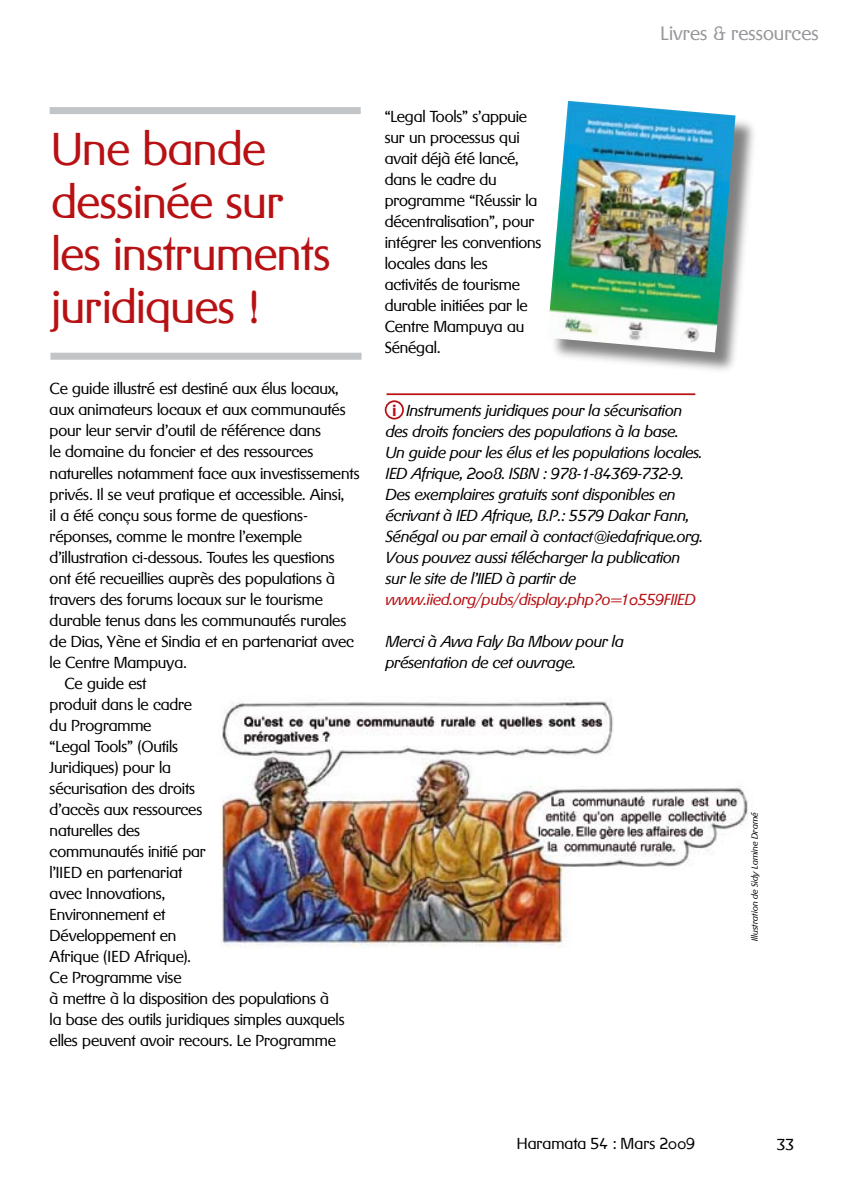
<style>
.page{position:relative;width:844px;height:1191px;background:#fff}
.page>*{position:absolute;margin:0;border:0;box-sizing:border-box;transform-origin:0 0}
.t1{font:300 45.5px/52.5px "Gerstner BQ";letter-spacing:-.01em;color:#b81114}
.t2{font:300 19.25px "Gerstner BQ";letter-spacing:.005em;color:#97979b}
.t3{font:300 15.75px/21px "Gerstner BQ";letter-spacing:-.01em;color:#000}
.t4{font:italic 300 15.75px/21px "Gerstner BQ";letter-spacing:-.01em;color:#000}
.t5{font:italic 300 15.75px "Gerstner BQ";letter-spacing:-.01em;color:#b81114}
.t6{font:500 15.75px "Gerstner BQ";color:#b81114}
.t7{font:italic 300 8.75px "Gerstner BQ";letter-spacing:.02em;color:#000}
</style>
<div class="page">
<div style="left:50px;top:107px;width:310px;height:7px;background:#c2c5c7"></div>
<div style="left:50px;top:353px;width:311px;height:7px;background:#c2c5c7"></div>
<hr style="left:386px;top:393px;width:309px;height:2px;background:#b81114">
<div style="left:384px;top:400px;width:20px;height:19px;border:2px solid #b81114;border-radius:50%"></div>
<div style="left:548px;top:102px;width:210px;height:273px;background:#000;opacity:.5"></div>
<img style="left:548px;top:101px;width:187px;height:251px">
<img style="left:220px;top:699px;width:528px;height:249px">
<p class="t2" style="left:660px;top:21px;width:160px">Livres &amp; ressources</p>
<h1 class="t1" style="left:51px;top:123px;width:280px">Une bande dessinée sur les instruments juridiques !</h1>
<p class="t3" style="left:50px;top:378px;width:290px">Ce guide illustré est destiné aux élus locaux,</p>
<p class="t3" style="left:50px;top:399px;width:297px">aux animateurs locaux et aux communautés</p>
<p class="t3" style="left:50px;top:420px;width:273px">pour leur servir d’outil de référence dans</p>
<p class="t3" style="left:50px;top:441px;width:265px">le domaine du foncier et des ressources</p>
<p class="t3" style="left:50px;top:462px;width:311px">naturelles notamment face aux investissements</p>
<p class="t3" style="left:50px;top:483px;width:296px">privés. Il se veut pratique et accessible. Ainsi,</p>
<p class="t3" style="left:50px;top:504px;width:259px">il a été conçu sous forme de questions-</p>
<p class="t3" style="left:50px;top:525px;width:254px">réponses, comme le montre l’exemple</p>
<p class="t3" style="left:50px;top:546px;width:286px">d’illustration ci-dessous. Toutes les questions</p>
<p class="t3" style="left:50px;top:567px;width:287px">ont été recueillies auprès des populations à</p>
<p class="t3" style="left:50px;top:588px;width:275px">travers des forums locaux sur le tourisme</p>
<p class="t3" style="left:50px;top:609px;width:298px">durable tenus dans les communautés rurales</p>
<p class="t3" style="left:50px;top:630px;width:306px">de Dias, Yène et Sindia et en partenariat avec</p>
<p class="t3" style="left:50px;top:651px;width:138px">le Centre Mampuya.</p>
<p class="t3" style="left:64px;top:672px;width:83px">Ce guide est</p>
<p class="t3" style="left:50px;top:693px;width:144px">produit dans le cadre</p>
<p class="t3" style="left:50px;top:714px;width:103px">du Programme</p>
<p class="t3" style="left:50px;top:735px;width:130px">“Legal Tools” (Outils</p>
<p class="t3" style="left:50px;top:756px;width:123px">Juridiques) pour la</p>
<p class="t3" style="left:50px;top:777px;width:147px">sécurisation des droits</p>
<p class="t3" style="left:50px;top:798px;width:154px">d’accès aux ressources</p>
<p class="t3" style="left:50px;top:819px;width:92px">naturelles des</p>
<p class="t3" style="left:50px;top:840px;width:158px">communautés initié par</p>
<p class="t3" style="left:50px;top:861px;width:134px">l’IIED en partenariat</p>
<p class="t3" style="left:50px;top:882px;width:117px">avec Innovations,</p>
<p class="t3" style="left:50px;top:903px;width:117px">Environnement et</p>
<p class="t3" style="left:50px;top:924px;width:128px">Développement en</p>
<p class="t3" style="left:50px;top:945px;width:143px">Afrique (IED Afrique).</p>
<p class="t3" style="left:50px;top:966px;width:133px">Ce Programme vise</p>
<p class="t3" style="left:50px;top:987px;width:281px">à mettre à la disposition des populations à</p>
<p class="t3" style="left:50px;top:1008px;width:296px">la base des outils juridiques simples auxquels</p>
<p class="t3" style="left:50px;top:1029px;width:288px">elles peuvent avoir recours. Le Programme</p>
<p class="t3" style="left:384px;top:106px;width:158px">“Legal Tools” s’appuie sur un processus qui avait déjà été lancé, dans le cadre du programme “Réussir la décentralisation”, pour intégrer les conventions locales dans les activités de tourisme durable initiées par le<br>Centre Mampuya au<br>Sénégal.</p>
<p class="t4" style="left:386px;top:400px;width:319px;text-indent:21px">Instruments juridiques pour la sécurisation des droits fonciers des populations à la base.<br>Un guide pour les élus et les populations locales.<br>IED Afrique, 2008. ISBN : 978-1-84369-732-9.<br>Des exemplaires gratuits sont disponibles en écrivant à IED Afrique, B.P.: 5579 Dakar Fann, Sénégal ou par email à contact@iedafrique.org.<br>Vous pouvez aussi télécharger la publication sur le site de l’IIED à partir de</p>
<p class="t5" style="left:386px;top:590px;width:311px">www.iied.org/pubs/display.php?o=10559FIIED</p>
<p class="t4" style="left:386px;top:631px;width:239px">Merci à Awa Faly Ba Mbow pour la présentation de cet ouvrage.</p>
<p class="t6" style="left:392px;top:400px;width:5px">i</p>
<p class="t7" style="left:749px;top:941px;width:131px;rotate:-90deg">Illustration de Sidy Lamine Dramé</p>
<p class="t3" style="left:516px;top:1133px;width:180px">Haramata 54 : Mars 2009</p>
<p class="t3" style="left:776px;top:1133px;width:19px">33</p>
</div>
